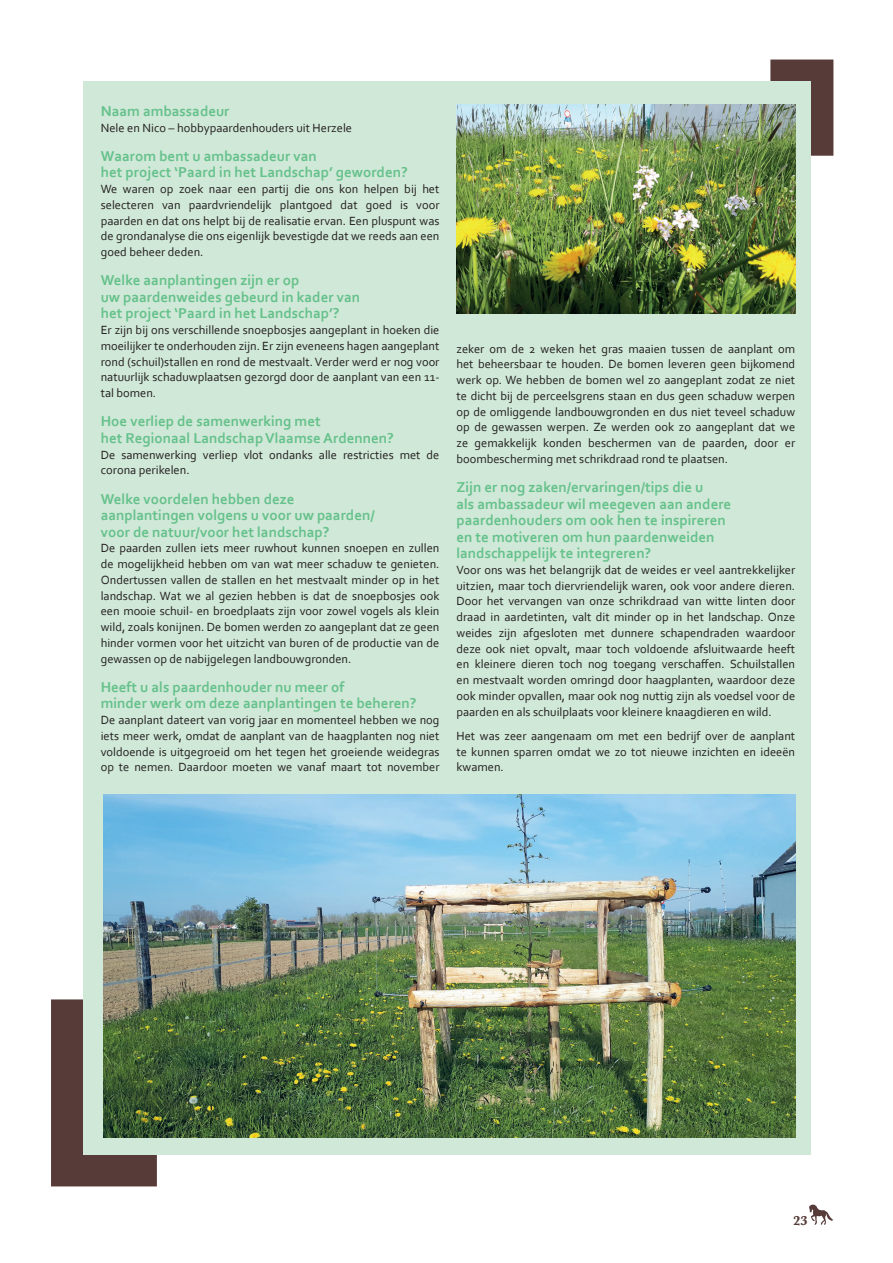
<style>
.page{position:relative;width:893px;height:1263px;background:#fff}
.page>*{position:absolute;margin:0;border:0;box-sizing:border-box;transform-origin:0 0}
.vragen_intervieuws{font:700 15px/16.5px "Corbel";color:#65c18b}
.t1{font:700 13.5px "Baskerville";color:#563b39}
.RLM_lopende_tekst{font:12.45px/15.8px "Corbel";color:#231f20;text-align:justify}
</style>
<div class="page">
<svg style="left:809px;top:1204px;width:24px;height:21px"></svg>
<div style="left:51px;top:999px;width:106px;height:187px;background:#563b39"></div>
<div style="left:770px;top:60px;width:63px;height:96px;background:#563b39"></div>
<div style="left:83px;top:81px;width:727px;height:1074px;background:#d0e8d7"></div>
<img style="left:456px;top:105px;width:339px;height:208px">
<img style="left:104px;top:794px;width:691px;height:343px">
<p class="vragen_intervieuws" style="left:101px;top:102px;width:130px">Naam ambassadeur</p>
<p class="RLM_lopende_tekst" style="left:101px;top:119px;width:253px">Nele en Nico – hobbypaardenhouders uit Herzele</p>
<p class="vragen_intervieuws" style="left:101px;top:147px;width:308px">Waarom bent u ambassadeur van<br>het project ‘Paard in het Landschap’ geworden?</p>
<p class="RLM_lopende_tekst" style="left:101px;top:181px;width:340px">We waren op zoek naar een partij die ons kon helpen bij het selecteren van paardvriendelijk plantgoed dat goed is voor paarden en dat ons helpt bij de realisatie ervan. Een pluspunt was de grondanalyse die ons eigenlijk bevestigde dat we reeds aan een goed beheer deden.</p>
<p class="vragen_intervieuws" style="left:101px;top:272px;width:261px">Welke aanplantingen zijn er op<br>uw paardenweides gebeurd in kader van het project ‘Paard in het Landschap’?</p>
<p class="RLM_lopende_tekst" style="left:101px;top:322px;width:340px">Er zijn bij ons verschillende snoepbosjes aangeplant in hoeken die moeilijker te onderhouden zijn. Er zijn eveneens hagen aangeplant rond (schuil)stallen en rond de mestvaalt. Verder werd er nog voor natuurlijk schaduwplaatsen gezorgd door de aanplant van een 11- tal bomen.</p>
<p class="vragen_intervieuws" style="left:101px;top:413px;width:295px">Hoe verliep de samenwerking met<br>het Regionaal Landschap Vlaamse Ardennen?</p>
<p class="RLM_lopende_tekst" style="left:101px;top:446px;width:340px">De samenwerking verliep vlot ondanks alle restricties met de corona perikelen.</p>
<p class="vragen_intervieuws" style="left:101px;top:490px;width:275px">Welke voordelen hebben deze aanplantingen volgens u voor uw paarden/ voor de natuur/voor het landschap?</p>
<p class="RLM_lopende_tekst" style="left:101px;top:540px;width:340px">De paarden zullen iets meer ruwhout kunnen snoepen en zullen de mogelijkheid hebben om van wat meer schaduw te genieten.<br>Ondertussen vallen de stallen en het mestvaalt minder op in het landschap. Wat we al gezien hebben is dat de snoepbosjes ook een mooie schuil- en broedplaats zijn voor zowel vogels als klein wild, zoals konijnen. De bomen werden zo aangeplant dat ze geen hinder vormen voor het uitzicht van buren of de productie van de gewassen op de nabijgelegen landbouwgronden.</p>
<p class="vragen_intervieuws" style="left:101px;top:678px;width:317px">Heeft u als paardenhouder nu meer of<br>minder werk om deze aanplantingen te beheren?</p>
<p class="RLM_lopende_tekst" style="left:101px;top:712px;width:340px">De aanplant dateert van vorig jaar en momenteel hebben we nog iets meer werk, omdat de aanplant van de haagplanten nog niet voldoende is uitgegroeid om het tegen het groeiende weidegras op te nemen. Daardoor moeten we vanaf maart tot november</p>
<p class="RLM_lopende_tekst" style="left:456px;top:340px;width:340px">zeker om de 2 weken het gras maaien tussen de aanplant om het beheersbaar te houden. De bomen leveren geen bijkomend werk op. We hebben de bomen wel zo aangeplant zodat ze niet te dicht bij de perceelsgrens staan en dus geen schaduw werpen op de omliggende landbouwgronden en dus niet teveel schaduw op de gewassen werpen. Ze werden ook zo aangeplant dat we ze gemakkelijk konden beschermen van de paarden, door er boombescherming met schrikdraad rond te plaatsen.</p>
<p class="vragen_intervieuws" style="left:456px;top:478px;width:276px">Zijn er nog zaken/ervaringen/tips die u<br>als ambassadeur wil meegeven aan andere paardenhouders om ook hen te inspireren en te motiveren om hun paardenweiden landschappelijk te integreren?</p>
<p class="RLM_lopende_tekst" style="left:456px;top:561px;width:340px">Voor ons was het belangrijk dat de weides er veel aantrekkelijker uitzien, maar toch diervriendelijk waren, ook voor andere dieren.<br>Door het vervangen van onze schrikdraad van witte linten door draad in aardetinten, valt dit minder op in het landschap. Onze weides zijn afgesloten met dunnere schapendraden waardoor deze ook niet opvalt, maar toch voldoende afsluitwaarde heeft en kleinere dieren toch nog toegang verschaffen. Schuilstallen en mestvaalt worden omringd door haagplanten, waardoor deze ook minder opvallen, maar ook nog nuttig zijn als voedsel voor de paarden en als schuilplaats voor kleinere knaagdieren en wild.</p>
<p class="RLM_lopende_tekst" style="left:456px;top:727px;width:340px">Het was zeer aangenaam om met een bedrijf over de aanplant te kunnen sparren omdat we zo tot nieuwe inzichten en ideeën kwamen.</p>
<p class="t1" style="left:793px;top:1211px;width:16px">23</p>
</div>
